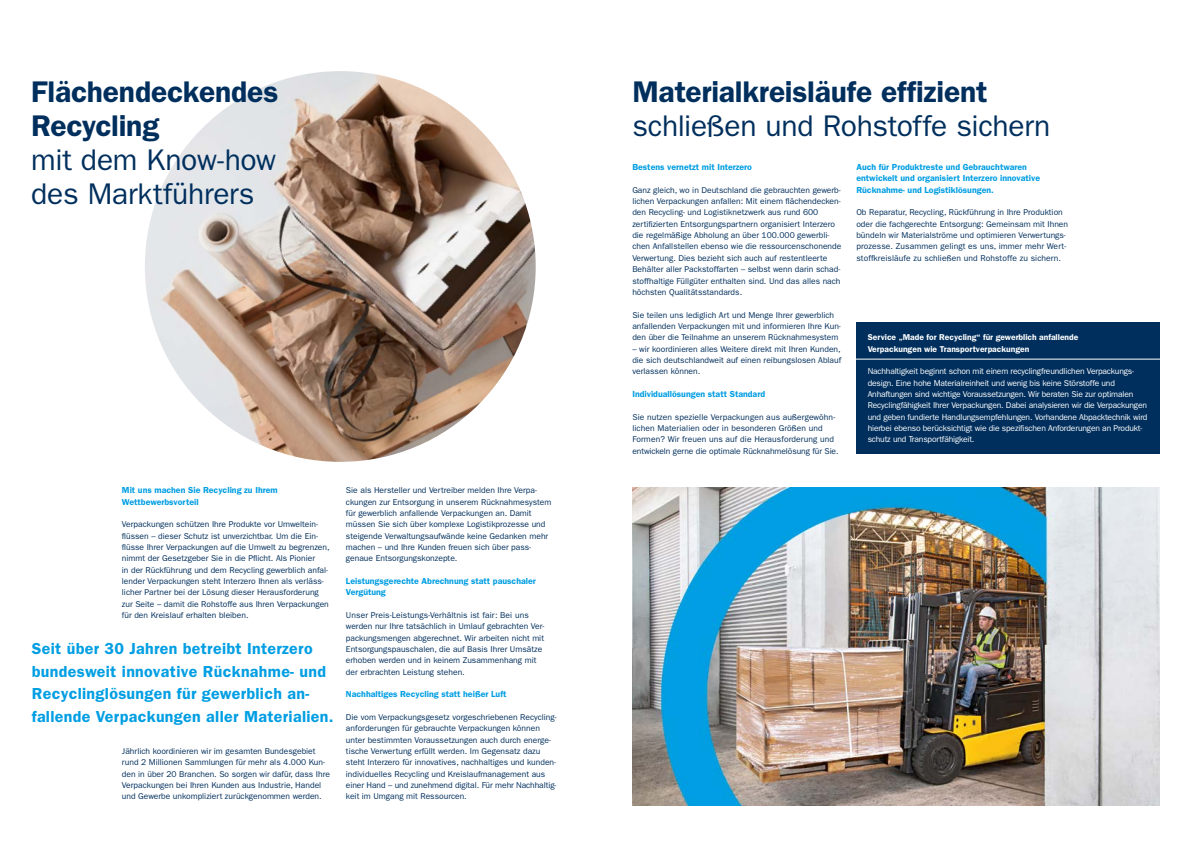
<style>
.page{position:relative;width:1191px;height:842px;background:#fff}
.page>*{position:absolute;margin:0;border:0;box-sizing:border-box;transform-origin:0 0}
.t1{font:30px/34px "ITC Franklin Gothic Std";letter-spacing:-.01em;color:#002f5d}
.t2{font:600 30px/34px "ITC Franklin Gothic Std";letter-spacing:-.005em;color:#002f5d}
.t3{font:600 16px/22.7px "ITC Franklin Gothic Std";letter-spacing:.02em;color:#009ee3}
.t4{font:600 8.8px/11.3px "ITC Franklin Gothic Std";color:#009ee3}
.t5{font:8.5px/11.3px "ITC Franklin Gothic Std";color:#002f5d}
.t6{font:8.5px/11.3px "ITC Franklin Gothic Std";letter-spacing:-.02em;color:#fff}
.t7{font:600 8.5px/11.3px "ITC Franklin Gothic Std";color:#fff}
</style>
<div class="page">
<img style="left:145px;top:71px;width:391px;height:391px;border-radius:195px">
<div style="left:856px;top:322px;width:303px;height:132px;background:#002f5d"></div>
<hr style="left:850px;top:359px;width:325px;height:1px;background:#fff">
<img style="left:632px;top:488px;width:527px;height:317px">
<h1 class="t2" style="left:31px;top:75px;width:249px">Flächendeckendes<br>Recycling</h1>
<h1 class="t1" style="left:31px;top:143px;width:246px">mit dem Know-how des Marktführers</h1>
<p class="t4" style="left:122px;top:485px;width:157px">Mit uns machen Sie Recycling zu Ihrem<br>Wettbewerbsvorteil</p>
<p class="t5" style="left:122px;top:519px;width:209px">Verpackungen schützen Ihre Produkte vor Umweltein&shy;flüssen – dieser Schutz ist unverzichtbar. Um die Ein&shy;flüsse Ihrer Verpackungen auf die Umwelt zu begrenzen, nimmt der Gesetzgeber Sie in die Pflicht. Als Pionier<br>in der Rückführung und dem Recycling gewerblich anfal&shy;lender Verpackungen steht Interzero Ihnen als verläss&shy;licher Partner bei der Lösung dieser Herausforderung zur Seite – damit die Rohstoffe aus Ihren Verpackungen für den Kreislauf erhalten bleiben.</p>
<h2 class="t3" style="left:32px;top:637px;width:303px">Seit über 30 Jahren betreibt Interzero bundesweit innovative Rücknahme- und Recyclinglösungen für gewerblich an&shy;fallende Verpackungen aller Materialien.</h2>
<p class="t5" style="left:122px;top:746px;width:209px">Jährlich koordinieren wir im gesamten Bundesgebiet rund 2 Millionen Sammlungen für mehr als 4.000 Kun&shy;den in über 20 Branchen. So sorgen wir dafür, dass Ihre Verpackungen bei Ihren Kunden aus Industrie, Handel und Gewerbe unkompliziert zurückgenommen werden.</p>
<p class="t5" style="left:346px;top:485px;width:207px">Sie als Hersteller und Vertreiber melden Ihre Verpa&shy;ckungen zur Entsorgung in unserem Rücknahmesystem für gewerblich anfallende Verpackungen an. Damit müssen Sie sich über komplexe Logistikprozesse und steigende Verwaltungsaufwände keine Gedanken mehr machen – und Ihre Kunden freuen sich über pass&shy;genaue Entsorgungskonzepte.</p>
<p class="t4" style="left:346px;top:575px;width:191px">Leistungsgerechte Abrechnung statt pauschaler<br>Vergütung</p>
<p class="t5" style="left:346px;top:609px;width:200px">Unser Preis-Leistungs-Verhältnis ist fair: Bei uns werden nur Ihre tatsächlich in Umlauf gebrachten Ver&shy;packungsmengen abgerechnet. Wir arbeiten nicht mit Entsorgungspauschalen, die auf Basis Ihrer Umsätze erhoben werden und in keinem Zusammenhang mit der erbrachten Leistung stehen.</p>
<p class="t4" style="left:346px;top:689px;width:162px">Nachhaltiges Recycling statt heißer Luft</p>
<p class="t5" style="left:346px;top:712px;width:212px">Die vom Verpackungsgesetz vorgeschriebenen Recycling&shy;anforderungen für gebrauchte Verpackungen können unter bestimmten Voraussetzungen auch durch energe&shy;tische Verwertung erfüllt werden. Im Gegensatz dazu steht Interzero für innovatives, nachhaltiges und kunden&shy;individuelles Recycling und Kreislaufmanagement aus einer Hand – und zunehmend digital. Für mehr Nachhaltig&shy;keit im Umgang mit Ressourcen.</p>
<h1 class="t2" style="left:632px;top:75px;width:357px">Materialkreisläufe effizient</h1>
<h1 class="t1" style="left:632px;top:109px;width:419px">schließen und Rohstoffe sichern</h1>
<p class="t4" style="left:632px;top:161px;width:121px">Bestens vernetzt mit Interzero</p>
<p class="t5" style="left:632px;top:184px;width:210px">Ganz gleich, wo in Deutschland die gebrauchten gewerb&shy;lichen Verpackungen anfallen: Mit einem flächendecken&shy;den Recycling- und Logistiknetzwerk aus rund 600 zertifizierten Entsorgungspartnern organisiert Interzero die regelmäßige Abholung an über 100.000 gewerbli&shy;chen Anfallstellen ebenso wie die ressourcenschonende Verwertung. Dies bezieht sich auch auf restentleerte Behälter aller Packstoffarten – selbst wenn darin schad&shy;stoffhaltige Füllgüter enthalten sind. Und das alles nach höchsten Qualitätsstandards.</p>
<p class="t5" style="left:632px;top:309px;width:210px">Sie teilen uns lediglich Art und Menge Ihrer gewerblich anfallenden Verpackungen mit und informieren Ihre Kun&shy;den über die Teilnahme an unserem Rücknahmesystem</p>
<p class="t5" style="left:632px;top:343px;width:210px;text-align:justify">– wir koordinieren alles Weitere direkt mit Ihren Kunden, die sich deutschlandweit auf einen reibungslosen Ablauf verlassen können.</p>
<p class="t4" style="left:632px;top:388px;width:134px">Individuallösungen statt Standard</p>
<p class="t5" style="left:632px;top:411px;width:208px">Sie nutzen spezielle Verpackungen aus außergewöhn&shy;lichen Materialien oder in besonderen Größen und Formen? Wir freuen uns auf die Herausforderung und entwickeln gerne die optimale Rücknahmelösung für Sie.</p>
<p class="t4" style="left:856px;top:161px;width:185px">Auch für Produktreste und Gebrauchtwaren entwickelt und organisiert Interzero innovative<br>Rücknahme- und Logistiklösungen.</p>
<p class="t5" style="left:856px;top:207px;width:213px">Ob Reparatur, Recycling, Rückführung in Ihre Produktion oder die fachgerechte Entsorgung: Gemeinsam mit Ihnen bündeln wir Materialströme und optimieren Verwertungs&shy;prozesse. Zusammen gelingt es uns, immer mehr Wert&shy;stoffkreisläufe zu schließen und Rohstoffe zu sichern.</p>
<p class="t7" style="left:867px;top:332px;width:212px">Service „Made for Recycling“ für gewerblich anfallende<br>Verpackungen wie Transportverpackungen</p>
<p class="t6" style="left:867px;top:366px;width:281px">Nachhaltigkeit beginnt schon mit einem recyclingfreundlichen Verpackungs&shy;design. Eine hohe Materialreinheit und wenig bis keine Störstoffe und Anhaftungen sind wichtige Voraussetzungen. Wir beraten Sie zur optimalen Recyclingfähigkeit Ihrer Verpackungen. Dabei analysieren wir die Verpackungen und geben fundierte Handlungsempfehlungen. Vorhandene Abpacktechnik wird hierbei ebenso berücksichtigt wie die spezifischen Anforderungen an Produkt&shy;schutz und Transportfähigkeit.</p>
</div>
